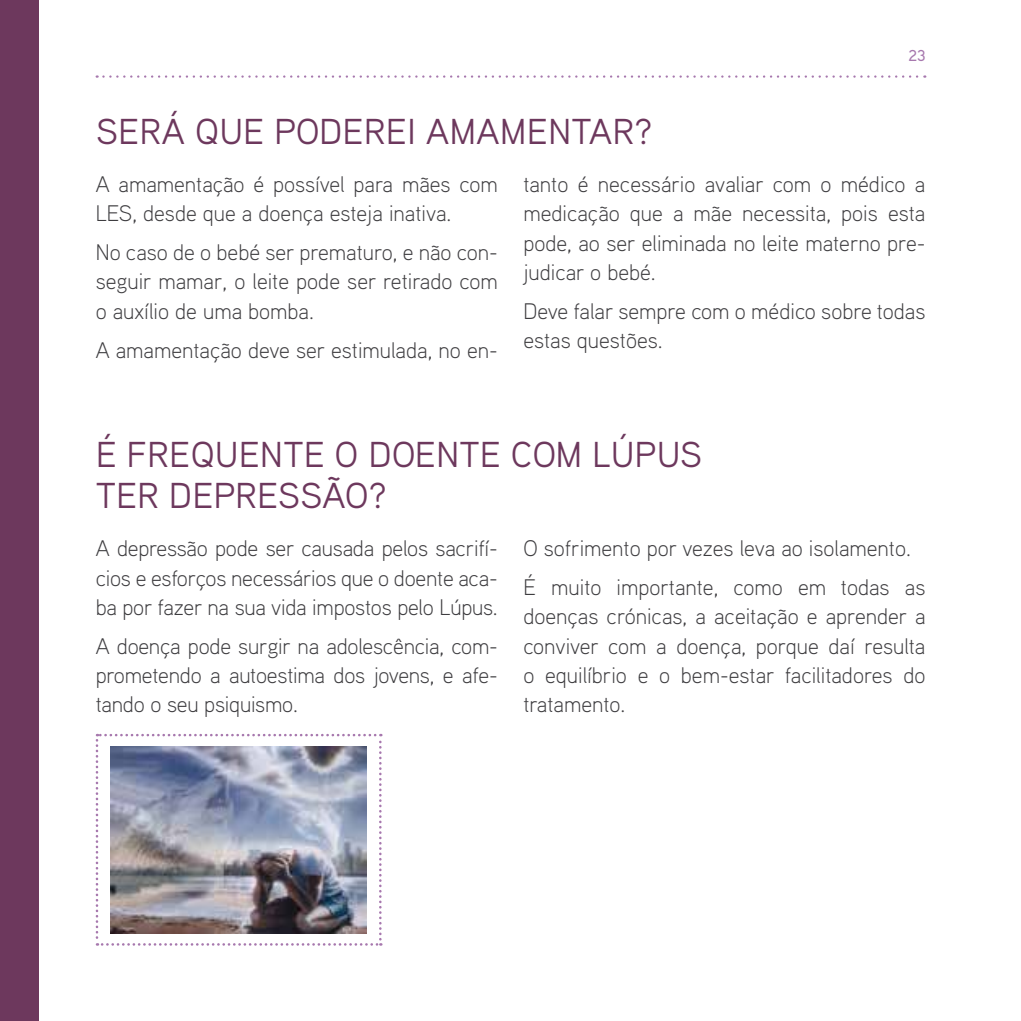
<style>
.page{position:relative;width:1021px;height:1021px;background:#fff}
.page>*{position:absolute;margin:0;border:0;box-sizing:border-box;transform-origin:0 0}
.t1{font:36px/40.5px "Aaux Pro";color:#6d385d}
.t2{font:300 22.5px/29.2px "Aaux Pro";color:#3e3d40;text-align:justify}
.t3{font:500 15.75px "Aaux Pro";color:#a778ae}
</style>
<div class="page">
<svg style="left:97px;top:75px;width:828px;height:3px"></svg>
<div style="left:0;top:0;width:38px;height:1020px;background:#6d385d"></div>
<img style="left:96px;top:733px;width:285px;height:212px">
<p class="t3" style="left:908px;top:45px;width:19px">23</p>
<h1 class="t1" style="left:96px;top:110px;width:558px">SERÁ QUE PODEREI AMAMENTAR?</h1>
<p class="t2" style="left:96px;top:169px;width:403px">A amamentação é possível para mães com<br>LES, desde que a doença esteja inativa.</p>
<p class="t2" style="left:96px;top:237px;width:403px">No caso de o bebé ser prematuro, e não con&shy;seguir mamar, o leite pode ser retirado com o auxílio de uma bomba.</p>
<p class="t2" style="left:96px;top:334px;width:403px">A amamentação deve ser estimulada, no en-</p>
<p class="t2" style="left:523px;top:169px;width:403px">tanto é necessário avaliar com o médico a medicação que a mãe necessita, pois esta pode, ao ser eliminada no leite materno pre&shy;judicar o bebé.</p>
<p class="t2" style="left:523px;top:295px;width:403px">Deve falar sempre com o médico sobre todas estas questões.</p>
<h1 class="t1" style="left:96px;top:433px;width:608px">É FREQUENTE O DOENTE COM LÚPUS<br>TER DEPRESSÃO?</h1>
<p class="t2" style="left:96px;top:533px;width:403px">A depressão pode ser causada pelos sacrifí&shy;cios e esforços necessários que o doente aca&shy;ba por fazer na sua vida impostos pelo Lúpus.</p>
<p class="t2" style="left:96px;top:630px;width:403px">A doença pode surgir na adolescência, com&shy;prometendo a autoestima dos jovens, e afe&shy;tando o seu psiquismo.</p>
<p class="t2" style="left:523px;top:528px;width:403px;line-height:38.7px">O sofrimento por vezes leva ao isolamento.<br>É muito importante, como em todas as</p>
<p class="t2" style="left:523px;top:601px;width:403px">doenças crónicas, a aceitação e aprender a conviver com a doença, porque daí resulta o equilíbrio e o bem-estar facilitadores do tratamento.</p>
</div>
